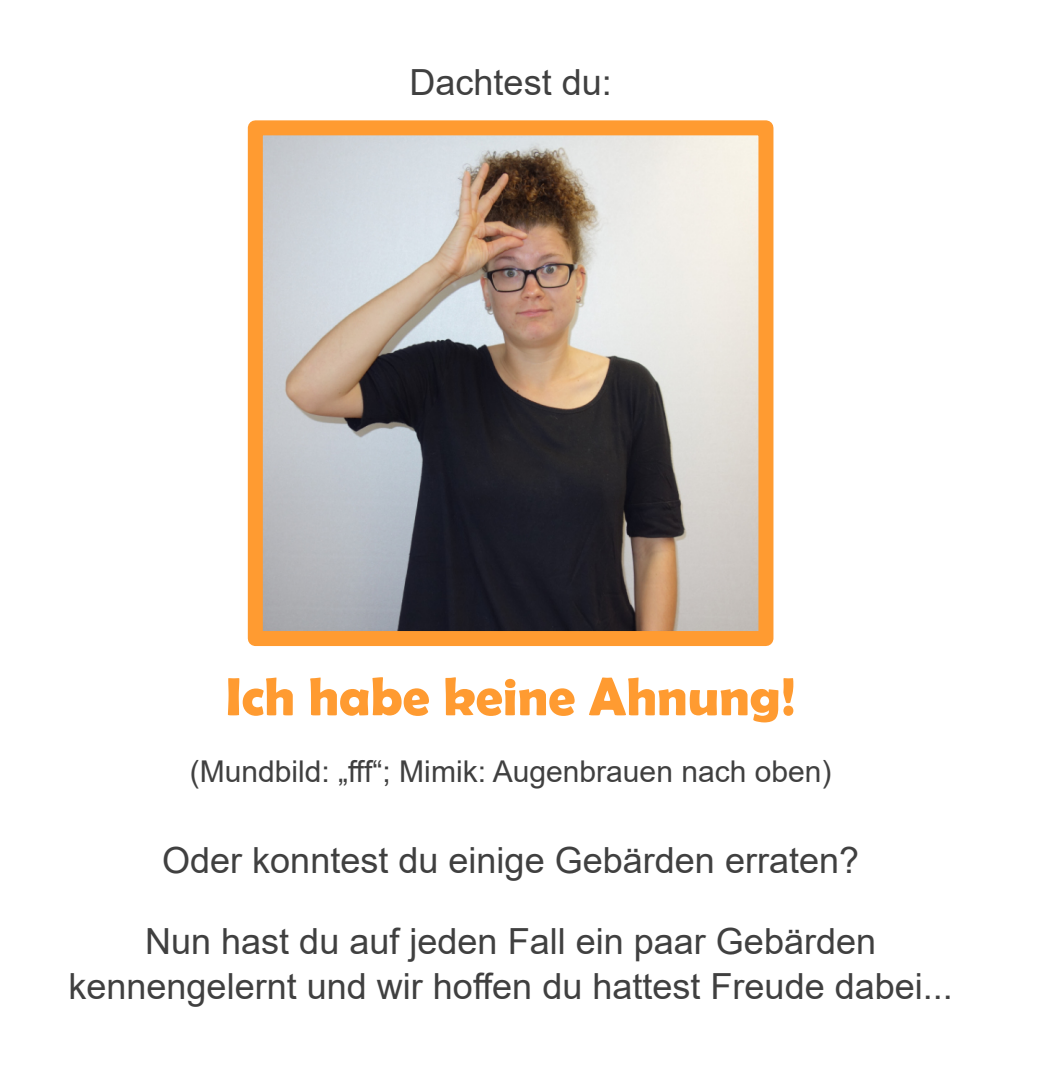
<style>
.page{position:relative;width:1047px;height:1073px;background:#fff}
.page>*{position:absolute;margin:0;border:0;box-sizing:border-box;transform-origin:0 0}
.t1{font:700 54px "Berlin Sans FB Demi";color:#ff9b31}
.t2{font:36px/45px "Arial";color:#404040;text-align:center}
.t3{font:30px "Arial";color:#404040}
</style>
<div class="page">
<img style="left:264px;top:136px;width:493px;height:493px">
<div style="left:248px;top:120px;width:525px;height:525px;border:15px solid #ff9b31"></div>
<p class="t2" style="left:409px;top:63px;width:204px">Dachtest du:</p>
<h1 class="t1" style="left:225px;top:665px;width:571px">Ich habe keine Ahnung!</h1>
<p class="t3" style="left:190px;top:760px;width:643px">(Mundbild: „fff“; Mimik: Augenbrauen nach oben)</p>
<p class="t2" style="left:162px;top:841px;width:698px">Oder konntest du einige Gebärden erraten?</p>
<p class="t2" style="left:68px;top:922px;width:885px">Nun hast du auf jeden Fall ein paar Gebärden kennengelernt und wir hoffen du hattest Freude dabei...</p>
</div>
